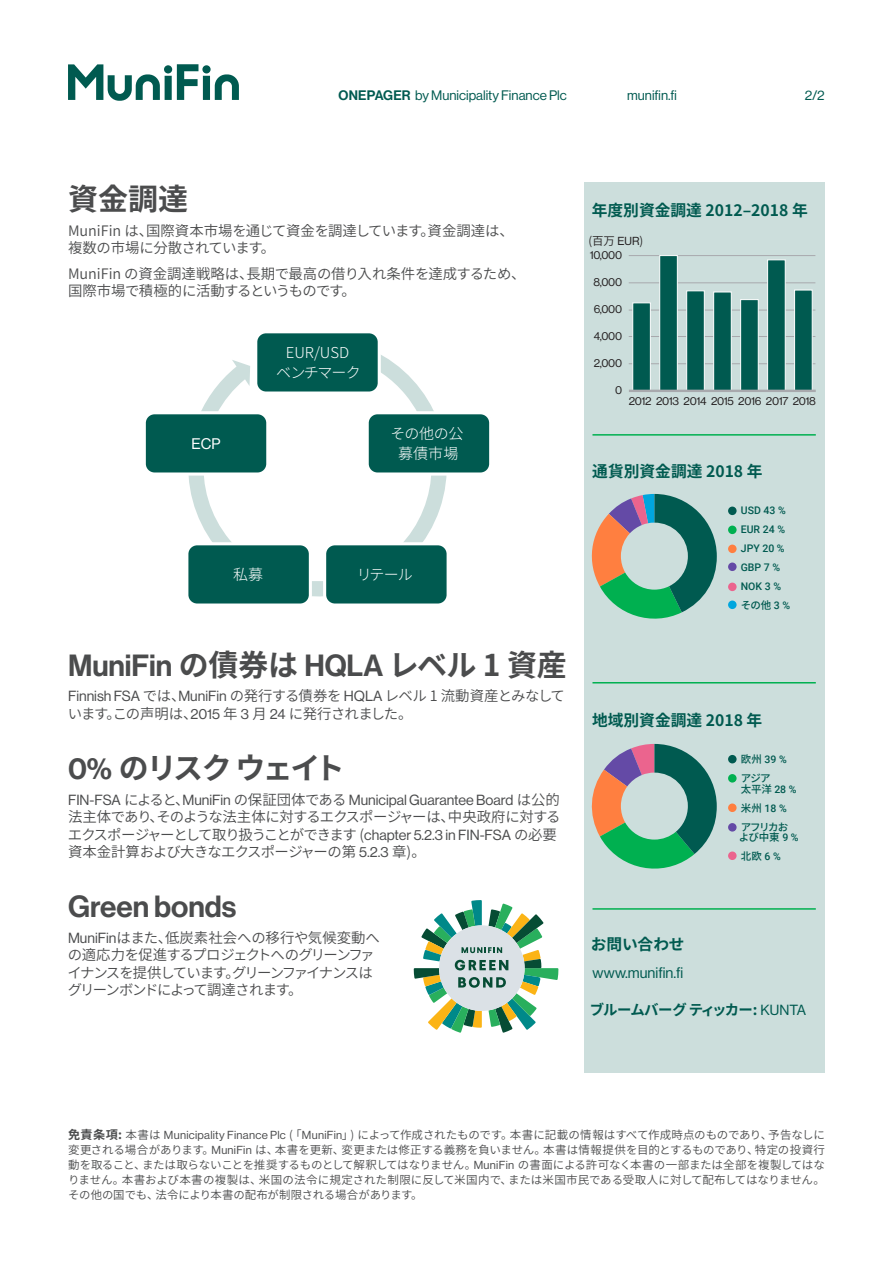
<style>
.page{position:relative;width:893px;height:1263px;background:#fff}
.page>*{position:absolute;margin:0;border:0;box-sizing:border-box;transform-origin:0 0}
.t1{font:30px "N Haas Grotesk DS Pro 65 Md";letter-spacing:-.005em;color:#4b4c4d}
.t2{font:700 30px "Noto Sans CJ Kjp";letter-spacing:-.09em;color:#4b4c4d}
.t3{font:700 30px "Noto Sans CJ Kjp";letter-spacing:-.07em;color:#4b4c4d}
.t4{font:700 15.75px "Noto Sans CJ Kjp";color:#005a50}
.t5{font:300 15px/19.5px "Noto Sans CJ Kjp";letter-spacing:-.02em;color:#fff;text-align:center}
.t6{font:15px "N Haas Grotesk DS Pro 55 Rg";color:#005a50}
.t7{font:15px "N Haas Grotesk DS Pro 55 Rg";color:#fff}
.t8{font:600 14.4px/17.2px "Noto Sans CJ Kjp";letter-spacing:-.04em;color:#4b4c4d}
.t9{font:600 14.4px/17.2px "Noto Sans CJ Kjp";letter-spacing:-.01em;color:#4b4c4d}
.t10{font:600 14.4px/17.2px "Noto Sans CJ Kjp";letter-spacing:-.065em;color:#4b4c4d}
.t11{font:14.4px "N Haas Grotesk DS Pro 55 Rg";color:#4b4c4d}
.t12{font:700 14.4px "Noto Sans CJ Kjp";letter-spacing:-.06em;color:#005a50}
.t13{font:13.5px "N Haas Grotesk DS Pro 55 Rg";color:#005a50}
.t14{font:600 11.4px/15px "Noto Sans CJ Kjp";letter-spacing:-.015em;color:#4b4c4d;text-align:justify}
.t15{font:11.4px "N Haas Grotesk DS Pro 55 Rg";letter-spacing:-.025em;color:#231f20}
.t16{font:600 11.4px "Noto Sans CJ Kjp";color:#231f20}
.t17{font:500 10.5px/19px "Roboto";color:#005a50}
.t18{font:500 10.5px/10.5px "Noto Sans CJ Kjp";letter-spacing:-.07em;color:#005a50}
.s1{font-family:"N Haas Grotesk DS Pro 65 Md"}
.s2{font-family:"N Haas Grotesk DS Pro 55 Rg";font-weight:400}
.s3{font-family:"Roboto"}
.s4{font-family:"Noto Sans CJ Kjp";font-weight:700}
.s5{font-family:"N Haas Grotesk DS Pro 65 Md";font-weight:400}
.s6{font-family:"Noto Sans CJ Kjp";font-weight:600}
.s7{font-family:"Noto Sans CJ Kjp"}
.s8{font-weight:700;font-size:12px}
</style>
<div class="page">
<div style="left:584px;top:182px;width:241px;height:890px;background:#ccdedc"></div>
<hr style="left:629px;top:255px;width:186px;height:1px;background:#a8a9ad">
<hr style="left:629px;top:282px;width:186px;height:1px;background:#a8a9ad">
<hr style="left:629px;top:310px;width:186px;height:1px;background:#a8a9ad">
<hr style="left:629px;top:336px;width:186px;height:1px;background:#a8a9ad">
<hr style="left:629px;top:363px;width:186px;height:1px;background:#a8a9ad">
<div style="left:794px;top:290px;width:19px;height:101px;background:#005a50;border:1px solid #fff"></div>
<div style="left:686px;top:290px;width:19px;height:101px;background:#005a50;border:1px solid #fff"></div>
<div style="left:740px;top:299px;width:19px;height:92px;background:#005a50;border:1px solid #fff"></div>
<div style="left:659px;top:255px;width:19px;height:136px;background:#005a50;border:1px solid #fff"></div>
<div style="left:713px;top:292px;width:19px;height:99px;background:#005a50;border:1px solid #fff"></div>
<div style="left:632px;top:302px;width:19px;height:89px;background:#005a50;border:1px solid #fff"></div>
<div style="left:767px;top:259px;width:19px;height:132px;background:#005a50;border:1px solid #fff"></div>
<hr style="left:629px;top:390px;width:187px;height:2px;background:#a8a9ad">
<svg style="left:414px;top:900px;width:144px;height:133px"></svg>
<div style="left:728px;top:507px;width:9px;height:8px;background:#005a50;border-radius:50%"></div>
<div style="left:728px;top:526px;width:9px;height:8px;background:#00b050;border-radius:50%"></div>
<div style="left:728px;top:545px;width:9px;height:8px;background:#ff7f40;border-radius:50%"></div>
<div style="left:728px;top:562px;width:9px;height:9px;background:#644aa6;border-radius:50%"></div>
<div style="left:728px;top:583px;width:9px;height:8px;background:#eb648e;border-radius:50%"></div>
<div style="left:728px;top:600px;width:9px;height:9px;background:#00a6de;border-radius:50%"></div>
<div style="left:728px;top:755px;width:9px;height:8px;background:#005a50;border-radius:50%"></div>
<div style="left:728px;top:774px;width:9px;height:8px;background:#00b050;border-radius:50%"></div>
<div style="left:728px;top:803px;width:9px;height:9px;background:#ff7f40;border-radius:50%"></div>
<div style="left:728px;top:823px;width:9px;height:8px;background:#644aa6;border-radius:50%"></div>
<div style="left:728px;top:851px;width:9px;height:9px;background:#eb648e;border-radius:50%"></div>
<svg style="left:68px;top:64px;width:171px;height:37px"></svg>
<hr style="left:592px;top:434px;width:224px;height:2px;background:#00b050">
<hr style="left:592px;top:682px;width:224px;height:1px;background:#00b050">
<hr style="left:592px;top:908px;width:224px;height:2px;background:#00b050">
<svg style="left:591px;top:494px;width:126px;height:125px"></svg>
<svg style="left:591px;top:744px;width:126px;height:125px"></svg>
<svg style="left:188px;top:355px;width:259px;height:242px"></svg>
<div style="left:255px;top:331px;width:125px;height:62px;background:#005a50;border-radius:10px"></div>
<div style="left:254px;top:330px;width:127px;height:65px;border:3px solid #fff;border-radius:10px"></div>
<div style="left:367px;top:412px;width:124px;height:62px;background:#005a50;border-radius:10px"></div>
<div style="left:366px;top:411px;width:126px;height:65px;border:3px solid #fff;border-radius:10px"></div>
<div style="left:324px;top:543px;width:125px;height:62px;background:#005a50;border-radius:10px"></div>
<div style="left:323px;top:542px;width:127px;height:65px;border:3px solid #fff;border-radius:10px"></div>
<div style="left:186px;top:543px;width:125px;height:62px;background:#005a50;border-radius:10px"></div>
<div style="left:185px;top:542px;width:127px;height:65px;border:3px solid #fff;border-radius:10px"></div>
<div style="left:144px;top:412px;width:124px;height:62px;background:#005a50;border-radius:10px"></div>
<div style="left:143px;top:411px;width:126px;height:65px;border:3px solid #fff;border-radius:10px"></div>
<p class="t13" style="left:339px;top:88px;width:230px"><span class="s1">ONEPAGER</span> by Municipality Finance Plc</p>
<p class="t13" style="left:805px;top:88px;width:21px">2/2</p>
<p class="t13" style="left:627px;top:88px;width:51px">munifin.fi</p>
<h1 class="t3" style="left:68px;top:182px;width:121px">資金調達</h1>
<p class="t9" style="left:68px;top:222px;width:447px">MuniFin は、国際資本市場を通じて資金を調達しています。資金調達は、複数の市場に分散されています。</p>
<p class="t9" style="left:68px;top:265px;width:459px">MuniFin の資金調達戦略は、長期で最高の借り入れ条件を達成するため、国際市場で積極的に活動するというものです。</p>
<h3 class="t7" style="left:192px;top:435px;width:30px">ECP</h3>
<h3 class="t5" style="left:276px;top:343px;width:86px">EUR/USD<br>ベンチマーク</h3>
<h3 class="t5" style="left:391px;top:424px;width:74px">その他の公募債市場</h3>
<h3 class="t5" style="left:233px;top:565px;width:31px">私募</h3>
<h3 class="t5" style="left:357px;top:565px;width:58px">リテール</h3>
<h2 class="t4" style="left:592px;top:201px;width:217px">年度別資金調達 2012–2018 年</h2>
<p class="t15" style="left:590px;top:249px;width:34px">10,000</p>
<p class="t15" style="left:594px;top:276px;width:30px">8,000</p>
<p class="t15" style="left:594px;top:303px;width:30px">6,000</p>
<p class="t15" style="left:594px;top:330px;width:30px">4,000</p>
<p class="t15" style="left:594px;top:357px;width:30px">2,000</p>
<p class="t15" style="left:615px;top:384px;width:9px">0</p>
<p class="t16" style="left:588px;top:235px;width:56px">(百万 <span class="s2">EUR</span>)</p>
<p class="t15" style="left:629px;top:395px;width:189px">2012 2013 2014 2015 2016 2017 2018</p>
<h2 class="t4" style="left:592px;top:462px;width:172px">通貨別資金調達 2018 年</h2>
<p class="t17" style="left:741px;top:500px;width:46px">USD 43 %<br>EUR 24 %<br>JPY 20 %<br>GBP 7 %<br>NOK 3 %</p>
<p class="t18" style="left:741px;top:600px;width:51px">その他 <span class="s3">3 %</span></p>
<h1 class="t1" style="left:68px;top:648px;width:500px">MuniFin <span class="s4">の債券は</span> HQLA <span class="s4">レベル 1 資産</span></h1>
<p class="t8" style="left:68px;top:688px;width:499px"><span class="s2">Finnish FSA</span> では、<span class="s2">MuniFin</span> の発行する債券を <span class="s2">HQLA</span> レベル 1 流動資産とみなしています。この声明は、<span class="s2">2015</span> 年 <span class="s2">3</span> 月 <span class="s2">24</span> に発行されました。</p>
<h1 class="t2" style="left:68px;top:751px;width:278px"><span class="s5">0%</span> のリスク ウェイト</h1>
<p class="t11" style="left:68px;top:792px;width:493px">FIN-FSA <span class="s6">によると、</span>MuniFin <span class="s6">の保証団体である</span> Municipal Guarantee Board <span class="s6">は公的</span></p>
<p class="t8" style="left:68px;top:809px;width:494px">法主体であり、そのような法主体に対するエクスポージャーは、中央政府に対するエクスポージャーとして取り扱うことができます (<span class="s2">chapter 5.2.3 in FIN-FSA</span> の必要資本金計算および大きなエクスポージャーの第 <span class="s2">5.2.3</span> 章)。</p>
<h1 class="t1" style="left:68px;top:889px;width:170px">Green bonds</h1>
<p class="t10" style="left:67px;top:929px;width:314px"><span class="s2">MuniFin</span>はまた、低炭素社会への移行や気候変動への適応力を促進するプロジェクトへのグリーンファイナンスを提供しています。グリーンファイナンスはグリーンボンドによって調達されます。</p>
<h2 class="t4" style="left:591px;top:935px;width:95px">お問い合わせ</h2>
<h2 class="t4" style="left:592px;top:711px;width:172px">地域別資金調達 2018 年</h2>
<p class="t17" style="left:741px;top:749px;width:47px"><span class="s7">欧州</span> 39 %</p>
<p class="t18" style="left:741px;top:773px;width:57px">アジア<br>太平洋 <span class="s3">28 %</span></p>
<p class="t17" style="left:741px;top:798px;width:47px"><span class="s7">米州</span> 18 %</p>
<p class="t18" style="left:739px;top:822px;width:61px">アフリカおよび中東 <span class="s3">9 %</span></p>
<p class="t18" style="left:741px;top:851px;width:41px">北欧 <span class="s3">6 %</span></p>
<h3 class="t6" style="left:593px;top:964px;width:92px">www.munifin.fi</h3>
<p class="t12" style="left:590px;top:1001px;width:218px">ブルームバーグ ティッカー: <span class="s2">KUNTA</span></p>
<p class="t14" style="left:68px;top:1128px;width:758px"><span class="s8">免責条項:</span> 本書は <span class="s2">Municipality Finance Plc</span> (「<span class="s2">MuniFin</span>」) によって作成されたものです。本書に記載の情報はすべて作成時点のものであり、予告なしに変更される場合があります。<span class="s2">MuniFin</span> は、本書を更新、変更または修正する義務を負いません。本書は情報提供を目的とするものであり、特定の投資行動を取ること、または取らないことを推奨するものとして解釈してはなりません。<span class="s2">MuniFin</span> の書面による許可なく本書の一部または全部を複製してはなりません。本書および本書の複製は、米国の法令に規定された制限に反して米国内で、または米国市民である受取人に対して配布してはなりません。その他の国でも、法令により本書の配布が制限される場合があります。</p>
</div>
